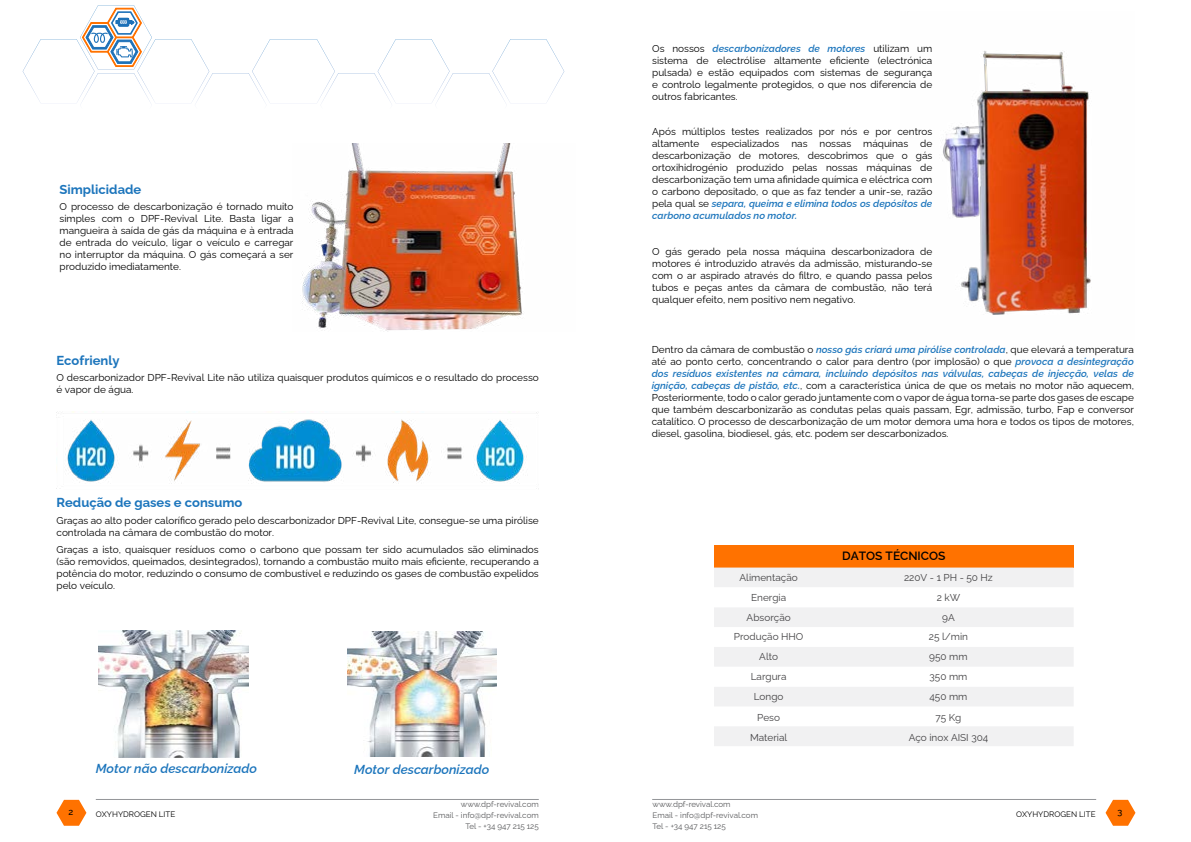
<style>
.page{position:relative;width:1191px;height:842px;background:#fff}
.page>*{position:absolute;margin:0;border:0;box-sizing:border-box;transform-origin:0 0}
.t1{font:700 13px "Raleway";color:#1c75bc}
.t2{font:italic 100 13px "Raleway";color:#1c75bc}
.t3{font:600 12px "Raleway";color:#000}
.t4{font:10px/12px "Raleway";color:#000;text-align:justify}
.t5{font:10px "Raleway";color:#414042}
.t6{font:500 9px "Raleway";color:#000}
.t7{font:8px/11px "Raleway";color:#58595b;text-align:right}
.t8{font:8px "Raleway";color:#000}
.s1{font-weight:100;font-style:italic;color:#1c75bc}
</style>
<div class="page">
<svg style="left:23px;top:5px;width:541px;height:98px"></svg>
<img style="left:302px;top:143px;width:221px;height:189px">
<img style="left:942px;top:51px;width:149px;height:264px">
<img style="left:98px;top:630px;width:151px;height:127px">
<img style="left:347px;top:631px;width:149px;height:126px">
<img style="left:56px;top:412px;width:483px;height:77px">
<div style="left:714px;top:545px;width:359px;height:22px;background:#ff7200"></div>
<svg style="left:714px;top:567px;width:359px;height:179px;fill:#f1f1f2"></svg>
<svg style="left:714px;top:587px;width:359px;height:60px"></svg>
<svg style="left:714px;top:667px;width:359px;height:20px"></svg>
<svg style="left:56px;top:800px;width:30px;height:26px"></svg>
<hr style="left:96px;top:799px;width:443px;height:1px;background:#939598">
<svg style="left:1105px;top:800px;width:30px;height:26px"></svg>
<hr style="left:652px;top:799px;width:444px;height:1px;background:#939598">
<svg style="left:82px;top:8px;width:59px;height:59px"></svg>
<h1 class="t1" style="left:60px;top:179px;width:83px">Simplicidade</h1>
<p class="t4" style="left:60px;top:200px;width:235px">O processo de descarbonização é tornado muito simples com o DPF-Revival Lite. Basta ligar a mangueira à saída de gás da máquina e à entrada de entrada do veículo, ligar o veículo e carregar no interruptor da máquina. O gás começará a ser produzido imediatamente.</p>
<h1 class="t1" style="left:56px;top:350px;width:65px">Ecofrienly</h1>
<p class="t4" style="left:56px;top:371px;width:484px">O descarbonizador DPF-Revival Lite não utiliza quaisquer produtos químicos e o resultado do processo é vapor de água.</p>
<h1 class="t1" style="left:56px;top:492px;width:187px">Redução de gases e consumo</h1>
<p class="t4" style="left:56px;top:513px;width:484px">Graças ao alto poder calorífico gerado pelo descarbonizador DPF-Revival Lite, consegue-se uma pirólise controlada na câmara de combustão do motor.</p>
<p class="t4" style="left:56px;top:543px;width:484px">Graças a isto, quaisquer resíduos como o carbono que possam ter sido acumulados são eliminados (são removidos, queimados, desintegrados), tornando a combustão muito mais eficiente, recuperando a potência do motor, reduzindo o consumo de combustível e reduzindo os gases de combustão expelidos pelo veículo.</p>
<h1 class="t2" style="left:96px;top:758px;width:163px">Motor não descarbonizado</h1>
<h1 class="t2" style="left:354px;top:759px;width:137px">Motor descarbonizado</h1>
<p class="t4" style="left:652px;top:41px;width:282px">Os nossos <span class="s1">descarbonizadores de motores</span> utilizam um sistema de electrólise altamente eficiente (electrónica pulsada) e estão equipados com sistemas de segurança e controlo legalmente protegidos, o que nos diferencia de outros fabricantes.</p>
<p class="t4" style="left:652px;top:125px;width:282px">Após múltiplos testes realizados por nós e por centros altamente especializados nas nossas máquinas de descarbonização de motores, descobrimos que o gás ortoxihidrogénio produzido pelas nossas máquinas de descarbonização tem uma afinidade química e eléctrica com o carbono depositado, o que as faz tender a unir-se, razão pela qual se <span class="s1">separa, queima e elimina todos os depósitos de carbono acumulados no motor.</span></p>
<p class="t4" style="left:652px;top:244px;width:282px">O gás gerado pela nossa máquina descarbonizadora de motores é introduzido através da admissão, misturando-se com o ar aspirado através do filtro, e quando passa pelos tubos e peças antes da câmara de combustão, não terá qualquer efeito, nem positivo nem negativo.</p>
<p class="t4" style="left:652px;top:342px;width:484px">Dentro da câmara de combustão o <span class="s1">nosso gás criará uma pirólise controlada</span>, que elevará a temperatura até ao ponto certo, concentrando o calor para dentro (por implosão) o que <span class="s1">provoca a desintegração dos resíduos existentes na câmara, incluindo depósitos nas válvulas, cabeças de injecção, velas de ignição, cabeças de pistão, etc.</span>, com a característica única de que os metais no motor não aquecem, Posteriormente, todo o calor gerado juntamente com o vapor de água torna-se parte dos gases de escape que também descarbonizarão as condutas pelas quais passam, Egr, admissão, turbo, Fap e conversor catalítico. O processo de descarbonização de um motor demora uma hora e todos os tipos de motores, diesel, gasolina, biodiesel, gás, etc. podem ser descarbonizados.</p>
<p class="t3" style="left:842px;top:546px;width:105px">DATOS TÉCNICOS</p>
<p class="t5" style="left:739px;top:569px;width:60px">Alimentação</p>
<p class="t5" style="left:904px;top:569px;width:90px">220V - 1 PH - 50 Hz</p>
<p class="t5" style="left:751px;top:589px;width:37px">Energia</p>
<p class="t5" style="left:936px;top:589px;width:25px">2 kW</p>
<p class="t5" style="left:746px;top:609px;width:46px">Absorção</p>
<p class="t5" style="left:942px;top:609px;width:14px">9A</p>
<p class="t5" style="left:734px;top:629px;width:71px">Produção HHO</p>
<p class="t5" style="left:929px;top:629px;width:41px">25 l/min</p>
<p class="t5" style="left:759px;top:649px;width:20px">Alto</p>
<p class="t5" style="left:929px;top:649px;width:40px">950 mm</p>
<p class="t5" style="left:750px;top:669px;width:37px">Largura</p>
<p class="t5" style="left:929px;top:669px;width:39px">350 mm</p>
<p class="t5" style="left:754px;top:688px;width:31px">Longo</p>
<p class="t5" style="left:929px;top:688px;width:39px">450 mm</p>
<p class="t5" style="left:757px;top:709px;width:24px">Peso</p>
<p class="t5" style="left:935px;top:709px;width:27px">75 Kg</p>
<p class="t5" style="left:750px;top:729px;width:39px">Material</p>
<p class="t5" style="left:908px;top:729px;width:81px">Aço inox AISI 304</p>
<p class="t6" style="left:69px;top:805px;width:6px">2</p>
<p class="t8" style="left:96px;top:807px;width:81px">OXYHYDROGEN LITE</p>
<p class="t7" style="left:433px;top:797px;width:107px">www.dpf-revival.com<br>Email - info@dpf-revival.com<br>Tel - +34 947 215 125</p>
<p class="t8" style="left:1016px;top:807px;width:81px">OXYHYDROGEN LITE</p>
<p class="t6" style="left:1117px;top:805px;width:6px">3</p>
<p class="t7" style="left:652px;top:798px;width:107px;text-align:left">www.dpf-revival.com<br>Email - info@dpf-revival.com<br>Tel - +34 947 215 125</p>
</div>
